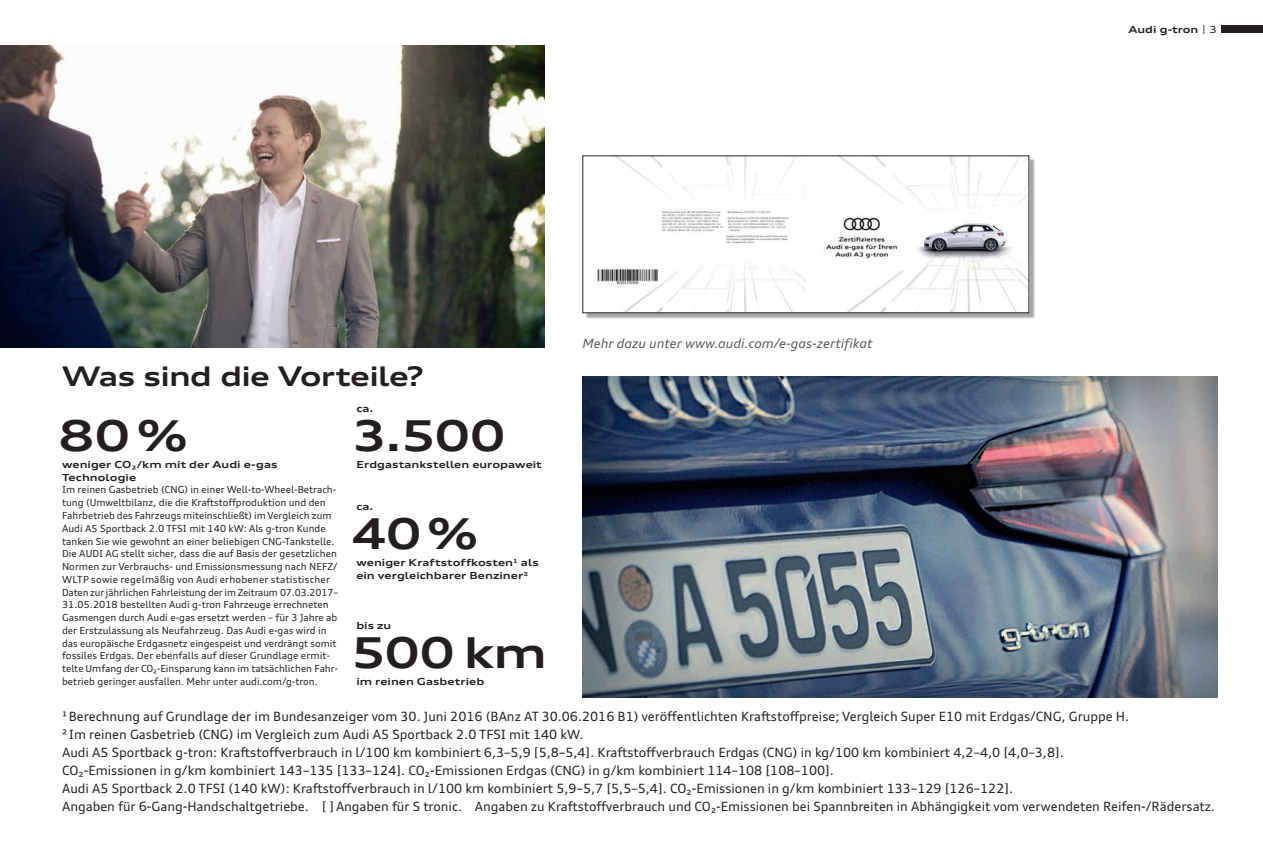
<style>
.page{position:relative;width:1263px;height:842px;background:#fff}
.page>*{position:absolute;margin:0;border:0;box-sizing:border-box;transform-origin:0 0}
.t1{font:700 expanded 42.45px "Audi Type";letter-spacing:-.015em;color:#231f20}
.t2{font:700 expanded 27px "Audi Type";letter-spacing:-.025em;color:#231f20}
.t3{font:12.75px/18px "Audi Type";color:#231f20}
.t4{font:italic 12.75px "Audi Type";color:#57585a}
.t5{font:9.75px/12.8px "Audi Type";color:#231f20}
.t6{font:700 expanded 9.75px/12.8px "Audi Type";letter-spacing:.01em;color:#231f20}
.s1{font-weight:400}
</style>
<div class="page">
<div style="left:585px;top:158px;width:450px;height:161px;background:#231f20;opacity:.4"></div>
<img style="left:806px;top:158px;width:221px;height:153px">
<div style="left:583px;top:156px;width:223px;height:157px;background:#fff"></div>
<img style="left:0;top:46px;width:544px;height:302px">
<img style="left:583px;top:377px;width:634px;height:320px">
<div style="left:1221px;top:26px;width:42px;height:7px;background:#231f20"></div>
<h2 class="t2" style="left:62px;top:360px;width:363px">Was sind die Vorteile?</h2>
<h1 class="t1" style="left:58px;top:409px;width:132px">80%</h1>
<p class="t6" style="left:62px;top:458px;width:217px">weniger CO₂/km mit der Audi e-gas<br>Technologie</p>
<p class="t5" style="left:62px;top:483px;width:277px">Im reinen Gasbetrieb (CNG) in einer Well-to-Wheel-Betrach&shy;tung (Umweltbilanz, die die Kraftstoffproduktion und den Fahrbetrieb des Fahrzeugs miteinschließt) im Vergleich zum Audi A5 Sportback 2.0 TFSI mit 140 kW: Als g-tron Kunde tanken Sie wie gewohnt an einer beliebigen CNG-Tankstelle.<br>Die AUDI AG stellt sicher, dass die auf Basis der gesetzlichen Normen zur Verbrauchs- und Emissionsmessung nach NEFZ/ WLTP sowie regelmäßig von Audi erhobener statistischer Daten zur jährlichen Fahrleistung der im Zeitraum 07.03.2017– 31.05.2018 bestellten Audi g-tron Fahrzeuge errechneten Gasmengen durch Audi e-gas ersetzt werden – für 3 Jahre ab der Erstzulassung als Neufahrzeug. Das Audi e-gas wird in das europäische Erdgasnetz eingespeist und verdrängt somit fossiles Erdgas. Der ebenfalls auf dieser Grundlage ermit&shy;telte Umfang der CO₂-Einsparung kann im tatsächlichen Fahr&shy;betrieb geringer ausfallen. Mehr unter audi.com/g-tron.</p>
<p class="t6" style="left:356px;top:402px;width:19px">ca.</p>
<h1 class="t1" style="left:351px;top:409px;width:156px">3.500</h1>
<p class="t6" style="left:356px;top:458px;width:187px">Erdgastankstellen europaweit</p>
<p class="t6" style="left:356px;top:500px;width:19px">ca.</p>
<h1 class="t1" style="left:351px;top:507px;width:130px">40%</h1>
<p class="t6" style="left:356px;top:556px;width:184px">weniger Kraftstoffkosten¹ als ein vergleichbarer Benziner²</p>
<p class="t6" style="left:356px;top:619px;width:36px">bis zu</p>
<h1 class="t1" style="left:351px;top:626px;width:197px">500 km</h1>
<p class="t6" style="left:356px;top:675px;width:129px">im reinen Gasbetrieb</p>
<h3 class="t4" style="left:583px;top:335px;width:291px">Mehr dazu unter www.audi.com/e-gas-zertifikat</h3>
<p class="t6" style="left:1128px;top:23px;width:90px">Audi g-tron <span class="s1">| 3</span></p>
<p class="t3" style="left:62px;top:707px;width:1155px">¹Berechnung auf Grundlage der im Bundesanzeiger vom 30. Juni 2016 (BAnz AT 30.06.2016 B1) veröffentlichten Kraftstoffpreise; Vergleich Super E10 mit Erdgas/CNG, Gruppe H.<br>² Im reinen Gasbetrieb (CNG) im Vergleich zum Audi A5 Sportback 2.0 TFSI mit 140 kW.<br>Audi A5 Sportback g-tron: Kraftstoffverbrauch in l/100 km kombiniert 6,3–5,9 [5,8–5,4]. Kraftstoffverbrauch Erdgas (CNG) in kg/100 km kombiniert 4,2–4,0 [4,0–3,8].<br>CO₂-Emissionen in g/km kombiniert 143–135 [133–124]. CO₂-Emissionen Erdgas (CNG) in g/km kombiniert 114–108 [108–100].<br>Audi A5 Sportback 2.0 TFSI (140 kW): Kraftstoffverbrauch in l/100 km kombiniert 5,9–5,7 [5,5–5,4]. CO₂-Emissionen in g/km kombiniert 133–129 [126–122].<br>Angaben für 6-Gang-Handschaltgetriebe. [ ]Angaben für S tronic. Angaben zu Kraftstoffverbrauch und CO₂-Emissionen bei Spannbreiten in Abhängigkeit vom verwendeten Reifen-/Rädersatz.</p>
</div>
